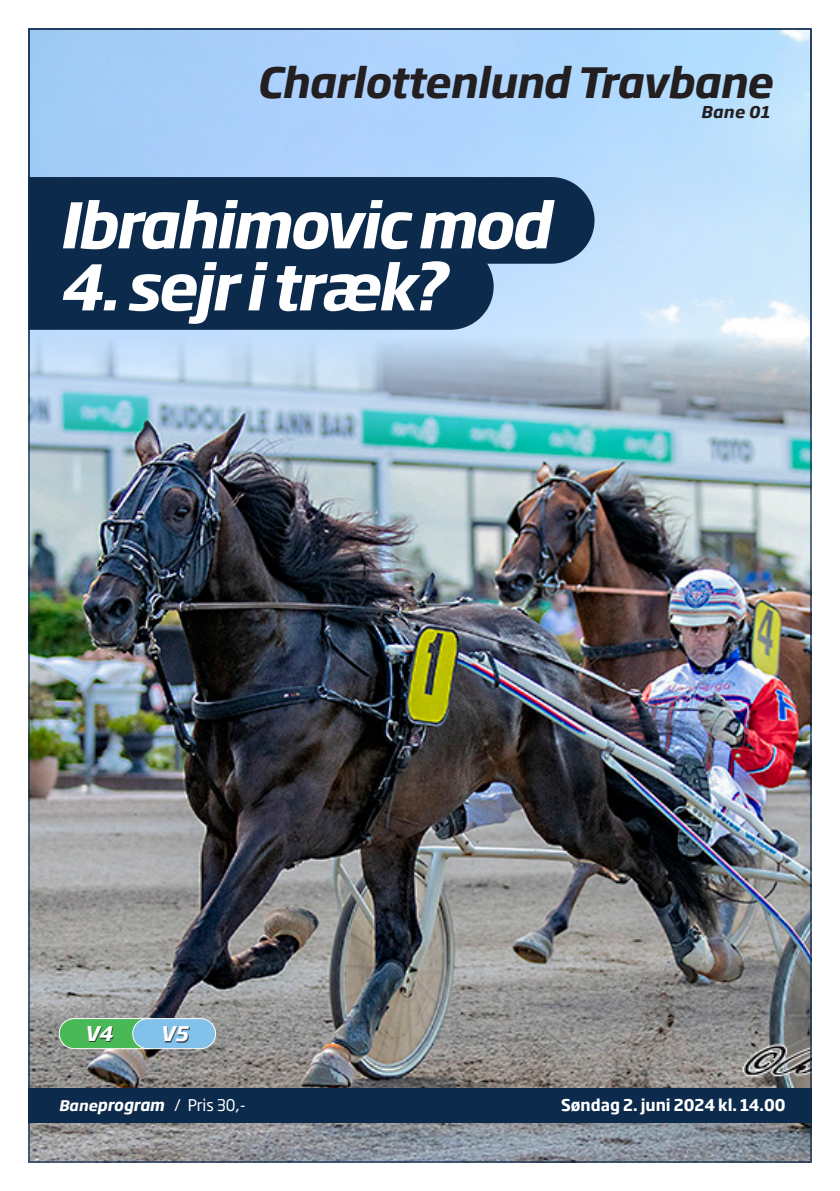
<style>
.page{position:relative;width:840px;height:1191px;background:#fff}
.page>*{position:absolute;margin:0;border:0;box-sizing:border-box;transform-origin:0 0}
.Rubrik{font:italic 700 62px "Soho Gothic Pro";letter-spacing:-.045em;color:#fff}
.t1{font:italic 700 41.2px "Soho Gothic Pro";letter-spacing:-.02em;color:#231f20}
.t2{font:italic 700 20px "Soho Gothic Pro";color:#fff}
.t3{font:700 16px "Soho Gothic Pro";color:#fff;scale:.95 1}
.t4{font:16px "Soho Gothic Pro";color:#fff;scale:.95 1}
.t5{font:italic 700 16px "Soho Gothic Pro";letter-spacing:.02em;color:#231f20}
.s1{font-weight:700;font-style:italic;font-size:14.4px}
.s2{font-weight:700;font-style:italic}
</style>
<div class="page">
<img style="left:30px;top:30px;width:779px;height:307px">
<img style="left:30px;top:337px;width:779px;height:823px">
<svg style="left:58px;top:1017px;width:158px;height:32px;background:#71b79f"></svg>
<div style="left:164px;top:1027px;width:26px;height:15px;background:#231f20;opacity:.75"></div>
<div style="left:28px;top:1089px;width:783px;height:34px;background:#0c2b4c"></div>
<div style="left:28px;top:177px;width:566px;height:87px;background:#0c2b4c"></div>
<div style="left:28px;top:243px;width:465px;height:87px;background:#0c2b4c"></div>
<p class="t1" style="left:256px;top:50px;width:517px">Charlottenlund Travbane</p>
<p class="t5" style="left:700px;top:99px;width:70px">Bane 01</p>
<p class="Rubrik" style="left:58px;top:176px;width:493px">Ibrahimovic mod</p>
<p class="Rubrik" style="left:58px;top:238px;width:389px">4. sejr i træk?</p>
<p class="t2" style="left:84px;top:1018px;width:29px">V4</p>
<p class="t2" style="left:160px;top:1018px;width:29px">V5</p>
<p class="t4" style="left:59px;top:1093px;width:198px"><span class="s1">Bane</span><span class="s2">program</span> / Pris 30,-</p>
<p class="t3" style="left:560px;top:1092px;width:238px">Søndag 2. juni 2024 kl. 14.00</p>
</div>
